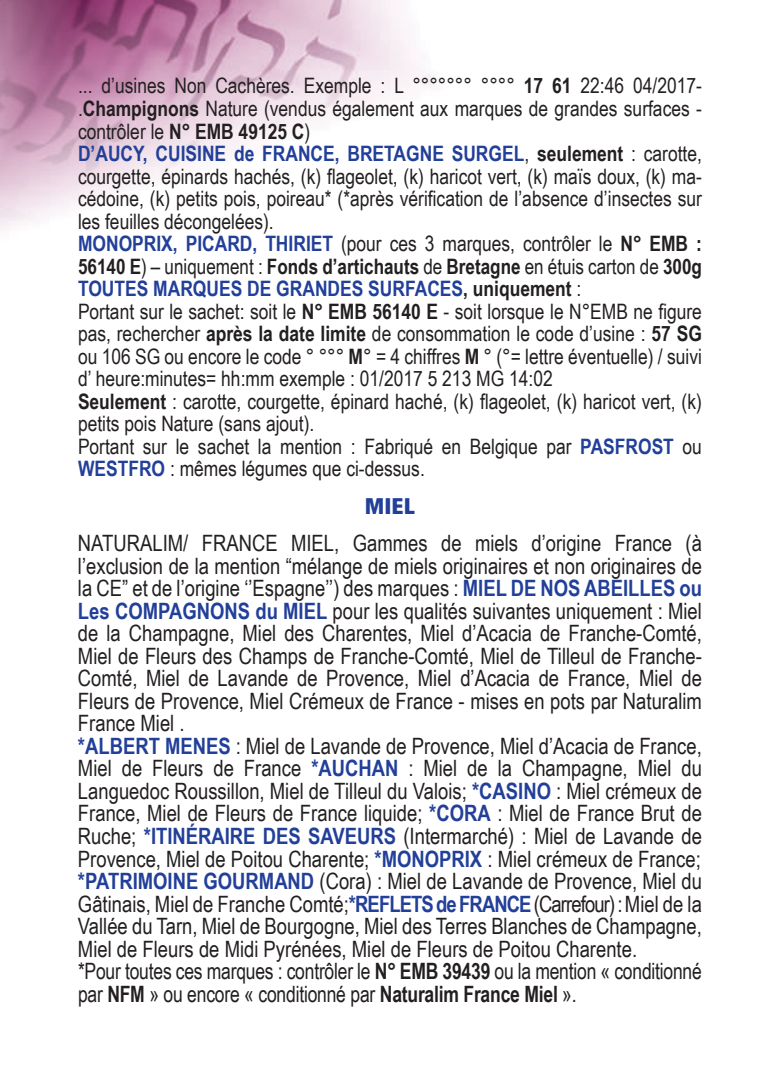
<style>
.page{position:relative;width:780px;height:1085px;background:#fff}
.page>*{position:absolute;margin:0;border:0;box-sizing:border-box;transform-origin:0 0}
.t1{font:22.5px/22.5px "Arial Narrow";color:#231f20}
.t2{font:22.5px "Frutiger 87 Cond Extra Blk";color:#223f99}
.t3{font:21.25px/22.5px "Arial Narrow";color:#231f20}
.s1{font-weight:700}
.s2{font-weight:700;color:#223f99}
</style>
<div class="page">
<img style="left:0;top:0;width:435px;height:230px">
<p class="t3" style="left:78px;top:74px;width:625px">... d’usines Non Cachères. Exemple : L °°°°°°° °°°° <span class="s1">17 61</span> 22:46 04/2017- .<span class="s1">Champignons</span> Nature (vendus également aux marques de grandes surfaces - contrôler le <span class="s1">N° EMB 49125 C</span>)<br><span class="s2">D’AUCY, CUISINE de FRANCE, BRETAGNE SURGEL</span>, <span class="s1">seulement</span> : carotte, courgette, épinards hachés, (k) flageolet, (k) haricot vert, (k) maïs doux, (k) ma&shy;cédoine, (k) petits pois, poireau* (*après vérification de l’absence d’insectes sur les feuilles décongelées).<br><span class="s2">MONOPRIX, PICARD, THIRIET</span> (pour ces 3 marques, contrôler le <span class="s1">N° EMB :<br>56140 E</span>) – uniquement : <span class="s1">Fonds d’artichauts</span> de <span class="s1">Bretagne</span> en étuis carton de <span class="s1">300g </span><span class="s2">TOUTES MARQUES DE GRANDES SURFACES</span><span class="s1">, uniquement</span> :<br>Portant sur le sachet: soit le <span class="s1">N° EMB 56140 E</span> - soit lorsque le N°EMB ne figure pas, rechercher <span class="s1">après la date limite</span> de consommation le code d’usine : <span class="s1">57 SG </span>ou 106 SG ou encore le code ° °°° <span class="s1">M</span>° = 4 chiffres <span class="s1">M</span> ° (°= lettre éventuelle) / suivi d’ heure:minutes= hh:mm exemple : 01/2017 5 213 MG 14:02<br><span class="s1">Seulement</span> : carotte, courgette, épinard haché, (k) flageolet, (k) haricot vert, (k) petits pois Nature (sans ajout).<br>Portant sur le sachet la mention : Fabriqué en Belgique par <span class="s2">PASFROST</span> ou <span class="s2">WESTFRO</span> : mêmes légumes que ci-dessus.</p>
<p class="t2" style="left:365px;top:492px;width:51px">MIEL</p>
<p class="t1" style="left:78px;top:531px;width:625px">NATURALIM/ FRANCE MIEL, Gammes de miels d’origine France (à l’exclusion de la mention “mélange de miels originaires et non originaires de la CE” et de l’origine ‘’Espagne’’) des marques : <span class="s2">MIEL DE NOS ABEILLES ou Les COMPAGNONS du MIEL</span> pour les qualités suivantes uniquement : Miel de la Champagne, Miel des Charentes, Miel d’Acacia de Franche-Comté, Miel de Fleurs des Champs de Franche-Comté, Miel de Tilleul de Franche-Comté, Miel de Lavande de Provence, Miel d’Acacia de France, Miel de Fleurs de Provence, Miel Crémeux de France - mises en pots par Naturalim France Miel .<br><span class="s2">*ALBERT MENES</span> : Miel de Lavande de Provence, Miel d’Acacia de France, Miel de Fleurs de France <span class="s2">*AUCHAN</span> : Miel de la Champagne, Miel du Languedoc Roussillon, Miel de Tilleul du Valois; <span class="s2">*CASINO</span> : Miel crémeux de France, Miel de Fleurs de France liquide; <span class="s2">*CORA</span> : Miel de France Brut de Ruche; <span class="s2">*ITINÉRAIRE DES SAVEURS</span> (Intermarché) : Miel de Lavande de Provence, Miel de Poitou Charente; <span class="s2">*MONOPRIX</span> : Miel crémeux de France; <span class="s2">*PATRIMOINE GOURMAND</span> (Cora) : Miel de Lavande de Provence, Miel du Gâtinais, Miel de Franche Comté;<span class="s2">*REFLETS de FRANCE</span> (Carrefour) : Miel de la Vallée du Tarn, Miel de Bourgogne, Miel des Terres Blanches de Champagne, Miel de Fleurs de Midi Pyrénées, Miel de Fleurs de Poitou Charente.<br>*Pour toutes ces marques : contrôler le <span class="s1">N° EMB 39439</span> ou la mention « conditionné par <span class="s1">NFM</span> » ou encore « conditionné par <span class="s1">Naturalim France Miel</span> ».</p>
</div>
